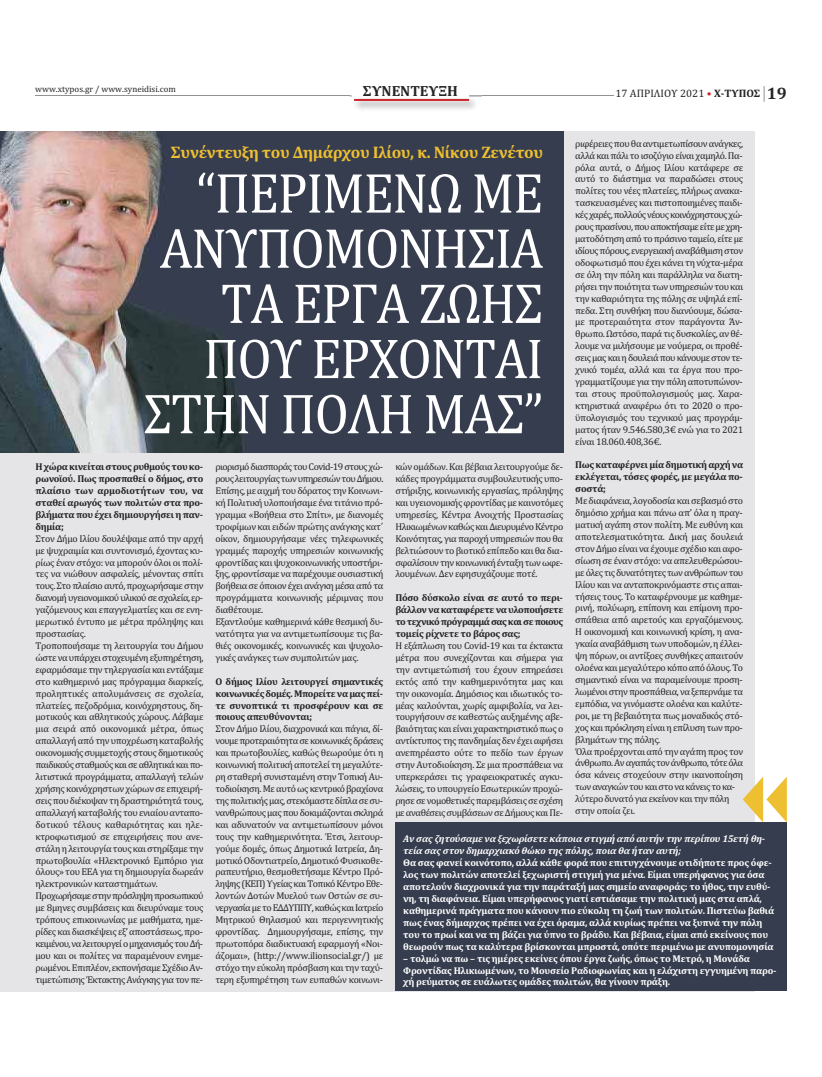
<style>
.page{position:relative;width:822px;height:1077px;background:#fff}
.page>*{position:absolute;margin:0;border:0;box-sizing:border-box;transform-origin:0 0}
.t1{font:57.1px/55.2px "Cambria";letter-spacing:-.025em;color:#fff;text-align:right;scale:.92 1}
.t2{font:700 16.9px "Cambria";letter-spacing:-.025em;color:#eebf30}
.t3{font:700 14.9px "Cambria";color:#262425}
.t4{font:10.9px "Cambria";color:#232424}
.t5{font:9.9px/11.9px "Cambria";letter-spacing:-.03em;color:#232424;text-align:justify}
.t6{font:700 9.9px/11.9px "Cambria";letter-spacing:-.02em;color:#fff}
.t7{font:700 9.9px/11.9px "Cambria";letter-spacing:-.03em;color:#232424;text-align:justify}
.t8{font:italic 700 9.9px/11.9px "Cambria";letter-spacing:-.02em;color:#fff}
.t9{font:8.9px "Cambria";color:#232424}
.s1{color:#cb242a}
.s2{font-weight:700}
.s3{font-weight:700;font-size:16.9px}
</style>
<div class="page">
<div style="left:0;top:131px;width:754px;height:861px;background:#e5e5e7"></div>
<div style="left:395px;top:822px;width:392px;height:169px;background:#363d4e"></div>
<div style="left:0;top:131px;width:563px;height:322px;background:#363d4e"></div>
<img style="left:0;top:131px;width:246px;height:322px">
<hr style="left:35px;top:95px;width:578px;height:1px;background:#929292">
<img style="left:350px;top:95px;width:132px;height:15px">
<img style="left:352px;top:95px;width:117px;height:4px">
<svg style="left:363px;top:95px;width:94px;height:1px"></svg>
<hr style="left:354px;top:99px;width:115px;height:2px;background:#cb242a">
<svg style="left:764px;top:86px;width:1px;height:16px"></svg>
<svg style="left:743px;top:777px;width:44px;height:45px"></svg>
<p class="t9" style="left:35px;top:86px;width:142px">www.xtypos.gr / www.syneidisi.com</p>
<h3 class="t3" style="left:363px;top:86px;width:97px">ΣΥΝΕΝΤΕΥΞΗ</h3>
<p class="t4" style="left:615px;top:89px;width:173px">17 ΑΠΡΙΛΙΟΥ 2021 <span class="s1">•</span> <span class="s2">Χ‑ΤΥΠΟΣ</span> <span class="s3">19</span></p>
<p class="t5" style="left:575px;top:138px;width:170px">ριφέρειες που θα αντιμετωπίσουν ανάγκες, αλλά και πάλι το ισοζύγιο είναι χαμηλό. Πα‐ ρόλα αυτά, ο Δήμος Ιλίου κατάφερε σε αυτό το διάστημα να παραδώσει στους πολίτες του νέες πλατείες, πλήρως ανακα‐ τασκευασμένες και πιστοποιημένες παιδι‐ κές χαρές, πολλούς νέους κοινόχρηστους χώ‐ ρους πρασίνου, που αποκτήσαμε είτε με χρη‐ ματοδότηση από το πράσινο ταμείο, είτε με ιδίους πόρους, ενεργειακή αναβάθμιση στον οδοφωτισμό που έχει κάνει τη νύχτα‐μέρα σε όλη την πόλη και παράλληλα να διατη‐ ρήσει την ποιότητα των υπηρεσιών του και την καθαριότητα της πόλης σε υψηλά επί‐ πεδα. Στη συνθήκη που διανύουμε, δώσα‐ με προτεραιότητα στον παράγοντα Άν‐ θρωπο. Ωστόσο, παρά τις δυσκολίες, αν θέ‐ λουμε να μιλήσουμε με νούμερα, οι προθέ‐ σεις μας και η δουλειά που κάνουμε στον τε‐ χνικό τομέα, αλλά και τα έργα που προ‐ γραμματίζουμε για την πόλη αποτυπώνον‐ ται στους προϋπολογισμούς μας. Χαρα‐ κτηριστικά αναφέρω ότι το 2020 ο προ‐ ϋπολογισμός του τεχνικού μας προγράμ‐ ματος ήταν 9.546.580,3€ ενώ για το 2021 είναι 18.060.408,36€.</p>
<p class="t7" style="left:575px;top:460px;width:169px">Πως καταφέρνει μία δημοτική αρχή να εκλέγεται, τόσες φορές, με μεγάλα πο‑ σοστά;</p>
<p class="t5" style="left:575px;top:496px;width:169px;text-align:left">Με διαφάνεια, λογοδοσία και σεβασμό στο δημόσιο χρήμα και πάνω απ’ όλα η πραγ‐ ματική αγάπη στον πολίτη. Με ευθύνη και αποτελεσματικότητα. Δική μας δουλειά στον Δήμο είναι να έχουμε σχέδιο και αφο‐ σίωση σε έναν στόχο: να απελευθερώσου‐ με όλες τις δυνατότητες των ανθρώπων του Ιλίου και να ανταποκρινόμαστε στις απαι‐ τήσεις τους. Το καταφέρνουμε με καθημε‐ ρινή, πολύωρη, επίπονη και επίμονη προ‐ σπάθεια από αιρετούς και εργαζόμενους.<br>Η οικονομική και κοινωνική κρίση, η ανα‐ γκαία αναβάθμιση των υποδομών, η έλλει‐ ψη πόρων, οι αντίξοες συνθήκες απαιτούν ολοένα και μεγαλύτερο κόπο από όλους. Το σημαντικό είναι να παραμείνουμε προση‐ λωμένοι στην προσπάθεια, να ξεπερνάμε τα εμπόδια, να γινόμαστε ολοένα και καλύτε‐ ροι, με τη βεβαιότητα πως μοναδικός στό‐ χος και πρόκληση είναι η επίλυση των προ‐ βλημάτων της πόλης.<br>Όλα προέρχονται από την αγάπη προς τον άνθρωπο. Αν αγαπάς τον άνθρωπο, τότε όλα όσα κάνεις στοχεύουν στην ικανοποίηση των αναγκών του και στο να κάνεις το κα‐ λύτερο δυνατό για εκείνον και την πόλη στην οποία ζει.</p>
<p class="t8" style="left:403px;top:833px;width:363px">Αν σας ζητούσαμε να ξεχωρίσετε κάποια στιγμή από αυτήν την περίπου 15ετή θη‑ τεία σας στον δημαρχιακό θώκο της πόλης, ποια θα ήταν αυτή;</p>
<p class="t6" style="left:403px;top:858px;width:372px">Θα σας φανεί κοινότοπο, αλλά κάθε φορά που επιτυγχάνουμε οτιδήποτε προς όφε‑ λος των πολιτών αποτελεί ξεχωριστή στιγμή για μένα. Είμαι υπερήφανος για όσα αποτελούν διαχρονικά για την παράταξή μας σημείο αναφοράς: το ήθος, την ευθύ‑ νη, τη διαφάνεια. Είμαι υπερήφανος γιατί εστιάσαμε την πολιτική μας στα απλά, καθημερινά πράγματα που κάνουν πιο εύκολη τη ζωή των πολιτών. Πιστεύω βαθιά πως ένας δήμαρχος πρέπει να έχει όραμα, αλλά κυρίως πρέπει να ξυπνά την πόλη του το πρωί και να τη βάζει για ύπνο το βράδυ. Και βέβαια, είμαι από εκείνους που θεωρούν πως τα καλύτερα βρίσκονται μπροστά, οπότε περιμένω με ανυπομονησία</p>
<p class="t6" style="left:403px;top:953px;width:375px">– τολμώ να πω – τις ημέρες εκείνες όπου έργα ζωής, όπως το Μετρό, η Μονάδα<br>Φροντίδας Ηλικιωμένων, το Μουσείο Ραδιοφωνίας και η ελάχιστη εγγυημένη παρο‑ χή ρεύματος σε ευάλωτες ομάδες πολιτών, θα γίνουν πράξη.</p>
<h2 class="t2" style="left:171px;top:147px;width:374px">Συνέντευξη του Δημάρχου Ιλίου, κ. Νίκου Ζενέτου</h2>
<h1 class="t1" style="left:144px;top:171px;width:436px">“ΠΕΡΙΜΕΝΩ ΜΕ<br>ΑΝΥΠΟΜΟΝΗΣΙΑ<br>ΤΑ ΕΡΓΑ ΖΩΗΣ<br>ΠΟΥ ΕΡΧΟΝΤΑΙ<br>ΣΤΗΝ ΠΟΛΗ ΜΑΣ”</h1>
<p class="t7" style="left:36px;top:462px;width:169px">Η χώρα κινείται στους ρυθμούς του κο‑ ρωνοϊού. Πως προσπαθεί ο δήμος, στο πλαίσιο των αρμοδιοτήτων του, να σταθεί αρωγός των πολιτών στα προ‑ βλήματα που έχει δημιουργήσει η παν‑ δημία;</p>
<p class="t5" style="left:36px;top:533px;width:170px;text-align:left">Στον Δήμο Ιλίου δουλέψαμε από την αρχή με ψυχραιμία και συντονισμό, έχοντας κυ‐ ρίως έναν στόχο: να μπορούν όλοι οι πολί‐ τες να νιώθουν ασφαλείς, μένοντας σπίτι τους. Στο πλαίσιο αυτό, προχωρήσαμε στην διανομή υγειονομικού υλικού σε σχολεία, ερ‐ γαζόμενους και επαγγελματίες και σε ενη‐ μερωτικό έντυπο με μέτρα πρόληψης και προστασίας.<br>Τροποποιήσαμε τη λειτουργία του Δήμου ώστε να υπάρχει στοχευμένη εξυπηρέτηση, εφαρμόσαμε την τηλεργασία και εντάξαμε στο καθημερινό μας πρόγραμμα διαρκείς, προληπτικές απολυμάνσεις σε σχολεία, πλατείες, πεζοδρόμια, κοινόχρηστους, δη‐ μοτικούς και αθλητικούς χώρους. Λάβαμε μια σειρά από οικονομικά μέτρα, όπως απαλλαγή από την υποχρέωση καταβολής οικονομικής συμμετοχής στους δημοτικούς παιδικούς σταθμούς και σε αθλητικά και πο‐ λιτιστικά προγράμματα, απαλλαγή τελών χρήσης κοινόχρηστων χώρων σε επιχειρή‐ σεις που διέκοψαν τη δραστηριότητά τους, απαλλαγή καταβολής του ενιαίου ανταπο‐ δοτικού τέλους καθαριότητας και ηλε‐ κτροφωτισμού σε επιχειρήσεις που ανε‐ στάλη η λειτουργία τους και στηρίξαμε την πρωτοβουλία «Ηλεκτρονικό Εμπόριο για όλους» του ΕΕΑ για τη δημιουργία δωρεάν ηλεκτρονικών καταστημάτων.<br>Προχωρήσαμε στην πρόσληψη προσωπικού με 8μηνες συμβάσεις και διευρύναμε τους τρόπους επικοινωνίας με μαθήματα, ημε‐ ρίδες και διασκέψεις εξ’ αποστάσεως, προ‐ κειμένου, να λειτουργεί ο μηχανισμός του Δή‐ μου και οι πολίτες να παραμένουν ενημε‐ ρωμένοι. Επιπλέον, εκπονήσαμε Σχέδιο Αν‐ τιμετώπισης Έκτακτης Ανάγκης για τον πε‐</p>
<p class="t5" style="left:395px;top:462px;width:169px">κών ομάδων. Και βέβαια λειτουργούμε δε‐ κάδες προγράμματα συμβουλευτικής υπο‐ στήριξης, κοινωνικής εργασίας, πρόληψης και υγειονομικής φροντίδας με καινοτόμες υπηρεσίες, Κέντρα Ανοιχτής Προστασίας Ηλικιωμένων καθώς και Διευρυμένο Κέντρο Κοινότητας, για παροχή υπηρεσιών που θα βελτιώσουν το βιοτικό επίπεδο και θα δια‐ σφαλίσουν την κοινωνική ένταξη των ωφε‐ λουμένων. Δεν εφησυχάζουμε ποτέ.</p>
<p class="t7" style="left:395px;top:593px;width:169px">Πόσο δύσκολο είναι σε αυτό το περι‑ βάλλον να καταφέρετε να υλοποιήσετε το τεχνικό πρόγραμμά σας και σε ποιους τομείς ρίχνετε το βάρος σας;</p>
<p class="t5" style="left:395px;top:641px;width:170px">Η εξάπλωση του Covid‐19 και τα έκτακτα μέτρα που συνεχίζονται και σήμερα για την αντιμετώπισή του έχουν επηρεάσει εκτός από την καθημερινότητα μας και την οικονομία. Δημόσιος και ιδιωτικός το‐ μέας καλούνται, χωρίς αμφιβολία, να λει‐ τουργήσουν σε καθεστώς αυξημένης αβε‐ βαιότητας και είναι χαρακτηριστικό πως ο αντίκτυπος της πανδημίας δεν έχει αφήσει ανεπηρέαστο ούτε το πεδίο των έργων στην Αυτοδιοίκηση. Σε μια προσπάθεια να υπερκεράσει τις γραφειοκρατικές αγκυ‐ λώσεις, το υπουργείο Εσωτερικών προχώ‐ ρησε σε νομοθετικές παρεμβάσεις σε σχέση με αναθέσεις συμβάσεων σε Δήμους και Πε‐</p>
<p class="t5" style="left:215px;top:462px;width:170px;text-align:left">ριορισμό διασποράς του Covid‐19 στους χώ‐ ρους λειτουργίας των υπηρεσιών του Δήμου.<br>Επίσης, με αιχμή του δόρατος την Κοινωνι‐ κή Πολιτική υλοποιήσαμε ένα τιτάνιο πρό‐ γραμμα «Βοήθεια στο Σπίτι», με διανομές τροφίμων και ειδών πρώτης ανάγκης κατ΄ οίκον, δημιουργήσαμε νέες τηλεφωνικές γραμμές παροχής υπηρεσιών κοινωνικής φροντίδας και ψυχοκοινωνικής υποστήρι‐ ξης, φροντίσαμε να παρέχουμε ουσιαστική βοήθεια σε όποιον έχει ανάγκη μέσα από τα προγράμματα κοινωνικής μέριμνας που διαθέτουμε.<br>Εξαντλούμε καθημερινά κάθε θεσμική δυ‐ νατότητα για να αντιμετωπίσουμε τις βα‐ θιές οικονομικές, κοινωνικές και ψυχολο‐ γικές ανάγκες των συμπολιτών μας.</p>
<p class="t7" style="left:215px;top:676px;width:169px">Ο δήμος Ιλίου λειτουργεί σημαντικές κοινωνικές δομές. Μπορείτε να μας πεί‑ τε συνοπτικά τι προσφέρουν και σε ποιους απευθύνονται;</p>
<p class="t5" style="left:215px;top:724px;width:170px">Στον Δήμο Ιλίου, διαχρονικά και πάγια, δί‐ νουμε προτεραιότητα σε κοινωνικές δράσεις και πρωτοβουλίες, καθώς θεωρούμε ότι η κοινωνική πολιτική αποτελεί τη μεγαλύτε‐ ρη σταθερή συνισταμένη στην Τοπική Αυ‐ τοδιοίκηση. Με αυτό ως κεντρικό βραχίονα της πολιτικής μας, στεκόμαστε δίπλα σε συ‐ νανθρώπους μας που δοκιμάζονται σκληρά και αδυνατούν να αντιμετωπίσουν μόνοι τους την καθημερινότητα. Έτσι, λειτουρ‐ γούμε δομές, όπως Δημοτικά Ιατρεία, Δη‐ μοτικό Οδοντιατρείο, Δημοτικό Φυσικοθε‐ ραπευτήριο, θεσμοθετήσαμε Κέντρο Πρό‐ ληψης (ΚΕΠ) Υγείας και Τοπικό Κέντρο Εθε‐ λοντών Δοτών Μυελού των Οστών σε συ‐ νεργασία με το ΕΔΔΥΠΠΥ, καθώς και Ιατρείο Μητρικού Θηλασμού και περιγεννητικής φροντίδας. Δημιουργήσαμε, επίσης, την πρωτοπόρα διαδικτυακή εφαρμογή «Νοι‐ άζομαι», (http://www.ilionsocial.gr/) με στόχο την εύκολη πρόσβαση και την ταχύ‐ τερη εξυπηρέτηση των ευπαθών κοινωνι‐</p>
</div>
